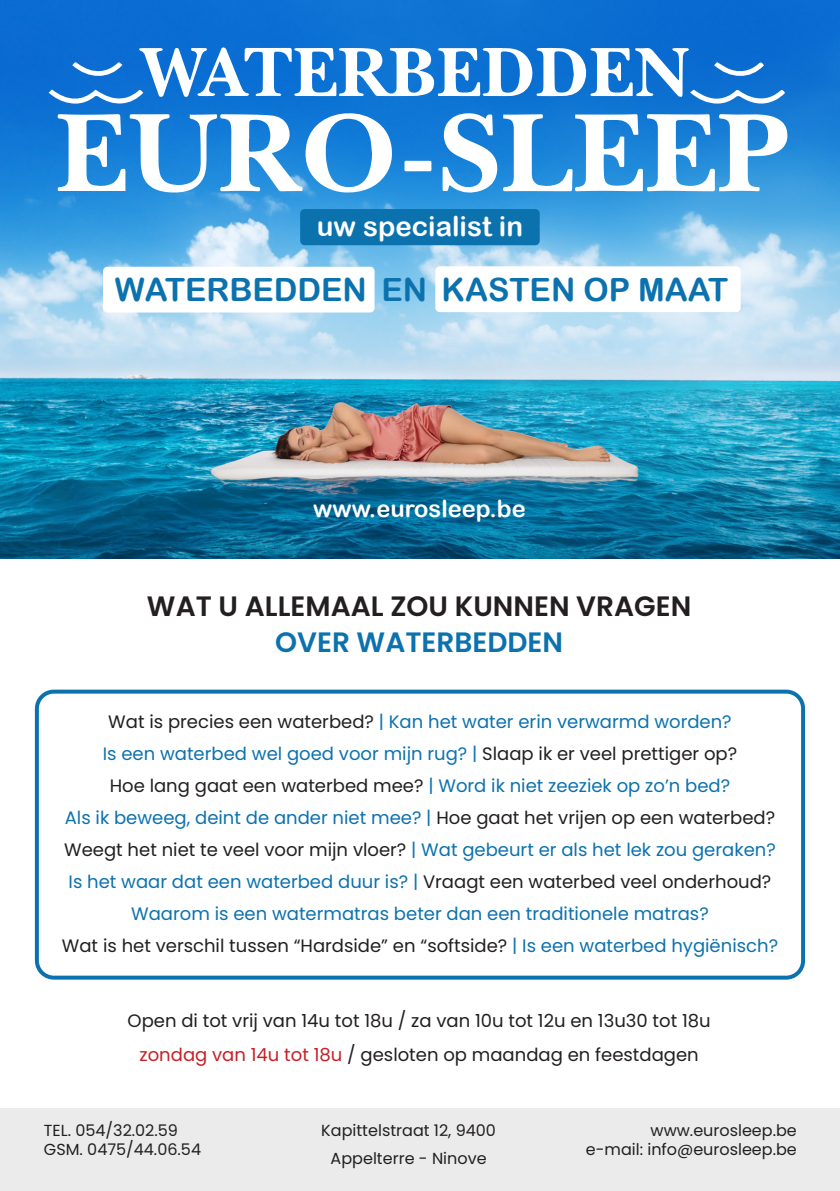
<style>
.page{position:relative;width:840px;height:1191px;background:#fff}
.page>*{position:absolute;margin:0;border:0;box-sizing:border-box;transform-origin:0 0}
.t1{font:32px "Arial Rounded MT Bold";color:#0c72ae}
.t2{font:600 28px "Poppins";color:#231f20}
.t3{font:600 28px "Poppins";color:#0c72ae}
.t4{font:27.6px "Arial Rounded MT Bold";color:#fff}
.t5{font:23.6px "Arial Rounded MT Bold";letter-spacing:-.005em;color:#fff}
.t6{font:18px/32px "Poppins";color:#0c72ae;text-align:center}
.t7{font:18px "Poppins";color:#231f20}
.t8{font:16px/19.2px "Poppins";color:#231f20}
.s1{color:#231f20}
.s2{color:#c81f26}
</style>
<div class="page">
<div style="left:0;top:1108px;width:839px;height:83px;background:#ebebeb"></div>
<img style="left:0;top:0;width:839px;height:558px">
<svg style="left:57px;top:112px;width:336px;height:82px"></svg>
<svg style="left:441px;top:113px;width:346px;height:81px"></svg>
<svg style="left:404px;top:161px;width:27px;height:10px"></svg>
<svg style="left:49px;top:47px;width:735px;height:59px"></svg>
<div style="left:300px;top:209px;width:239px;height:36px;background:#0c72ae;border-radius:4px"></div>
<div style="left:435px;top:266px;width:305px;height:46px;background:#fff;border-radius:4px"></div>
<div style="left:103px;top:267px;width:271px;height:45px;background:#fff;border-radius:4px"></div>
<div style="left:35px;top:689px;width:769px;height:290px;border:4px solid #0c72ae;border-radius:17px"></div>
<p class="t4" style="left:317px;top:210px;width:207px">uw specialist in</p>
<p class="t1" style="left:115px;top:271px;width:614px">WATERBEDDEN EN KASTEN OP MAAT</p>
<p class="t5" style="left:313px;top:494px;width:214px">www.eurosleep.be</p>
<p class="t2" style="left:147px;top:590px;width:545px">WAT U ALLEMAAL ZOU KUNNEN VRAGEN</p>
<p class="t3" style="left:275px;top:626px;width:289px">OVER WATERBEDDEN</p>
<p class="t6" style="left:108px;top:705px;width:624px"><span class="s1">Wat is precies een waterbed?</span> | Kan het water erin verwarmd worden?</p>
<p class="t6" style="left:103px;top:737px;width:635px">Is een waterbed wel goed voor mijn rug? | <span class="s1">Slaap ik er veel prettiger op?</span></p>
<p class="t6" style="left:110px;top:769px;width:621px"><span class="s1">Hoe lang gaat een waterbed mee?</span> | Word ik niet zeeziek op zo’n bed?</p>
<p class="t6" style="left:62px;top:801px;width:717px">Als ik beweeg, deint de ander niet mee? | <span class="s1">Hoe gaat het vrijen op een waterbed?<br>Weegt het niet te veel voor mijn vloer?</span> | Wat gebeurt er als het lek zou geraken?<br>Is het waar dat een waterbed duur is? | <span class="s1">Vraagt een waterbed veel onderhoud?<br></span>Waarom is een watermatras beter dan een traditionele matras?<br><span class="s1">Wat is het verschil tussen “Hardside” en “softside?</span> | Is een waterbed hygiënisch?</p>
<p class="t7" style="left:127px;top:1010px;width:584px">Open di tot vrij van 14u tot 18u / za van 10u tot 12u en 13u30 tot 18u</p>
<p class="t7" style="left:139px;top:1044px;width:560px"><span class="s2">zondag van 14u tot 18u</span> / gesloten op maandag en feestdagen</p>
<p class="t8" style="left:44px;top:1120px;width:158px">TEL. 054/32.02.59<br>GSM. 0475/44.06.54</p>
<p class="t8" style="left:585px;top:1120px;width:212px;text-align:right">www.eurosleep.be<br>e-mail: info@eurosleep.be</p>
<p class="t8" style="left:321px;top:1116px;width:176px;line-height:28px;text-align:center">Kapittelstraat 12, 9400<br>Appelterre - Ninove</p>
</div>
